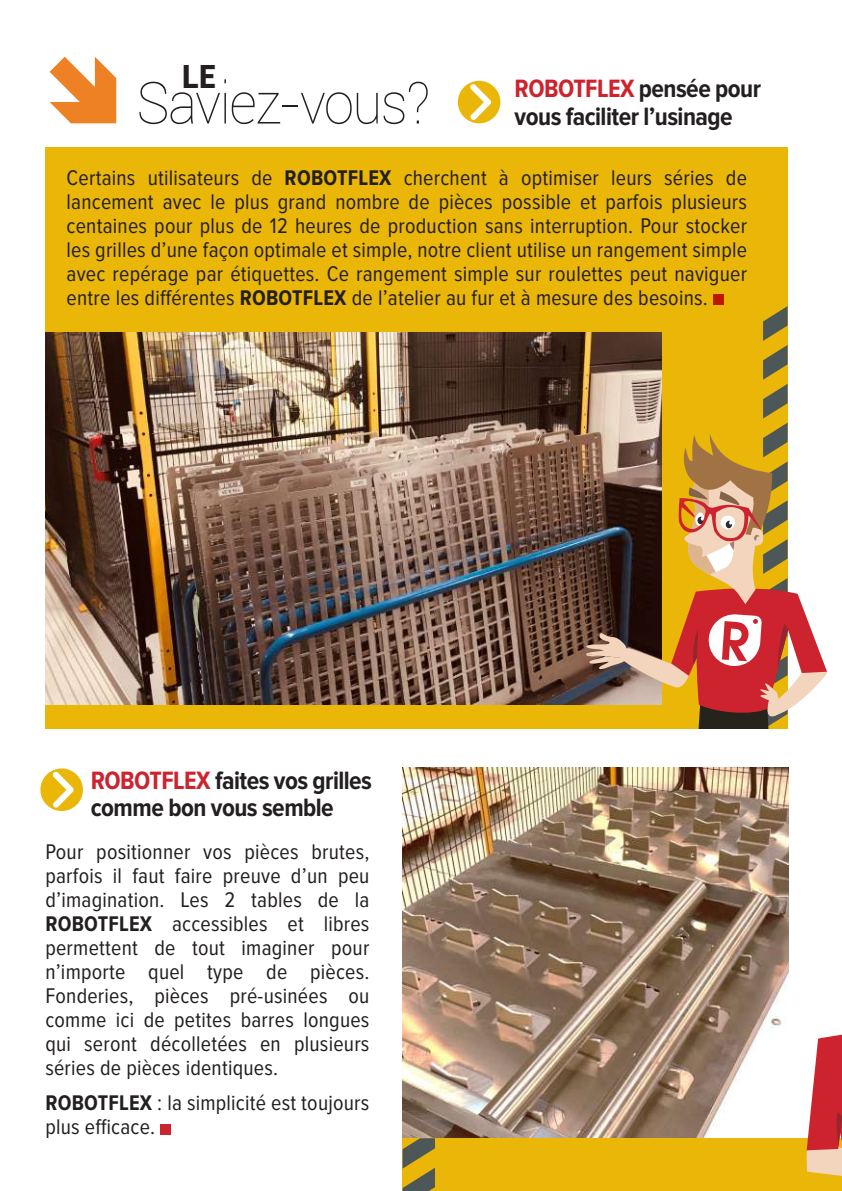
<style>
.page{position:relative;width:842px;height:1191px;background:#fff}
.page>*{position:absolute;margin:0;border:0;box-sizing:border-box;transform-origin:0 0}
.t1{font:100 58px "Roboto";letter-spacing:-.03em;color:#231f20;scale:.95 1}
.t2{font:900 32px "Roboto";color:#231f20;scale:.94 1}
.t3{font:700 26px/28px "Proxima Nova Cond";letter-spacing:-.02em;color:#231f20}
.t4{font:22px/24px "Proxima Nova Cond";letter-spacing:.01em;color:#231f20;text-align:justify}
.s1{color:#cd232e}
.s2{font-weight:700}
</style>
<div class="page">
<img style="left:403px;top:767px;width:385px;height:371px">
<svg style="left:50px;top:57px;width:66px;height:66px"></svg>
<div style="left:160px;top:1123px;width:11px;height:11px;background:#cd232e"></div>
<div style="left:45px;top:147px;width:743px;height:582px;background:#eab608"></div>
<img style="left:45px;top:333px;width:539px;height:371px">
<svg style="left:584px;top:306px;width:243px;height:423px"></svg>
<div style="left:458px;top:81px;width:42px;height:42px;background:#eab608;border-radius:50%"></div>
<svg style="left:470px;top:84px;width:21px;height:36px"></svg>
<div style="left:403px;top:1138px;width:439px;height:53px;background:#eab608"></div>
<svg style="left:403px;top:1138px;width:32px;height:53px"></svg>
<div style="left:713px;top:294px;width:11px;height:11px;background:#bc1801"></div>
<div style="left:40px;top:768px;width:43px;height:43px;background:#eab608;border-radius:50%"></div>
<svg style="left:53px;top:771px;width:21px;height:36px"></svg>
<svg style="left:806px;top:1034px;width:36px;height:142px"></svg>
<h2 class="t2" style="left:182px;top:53px;width:37px">LE</h2>
<h1 class="t1" style="left:137px;top:63px;width:310px">Saviez-vous?</h1>
<p class="t3" style="left:514px;top:76px;width:248px"><span class="s1">ROBOTFLEX</span> pensée pour vous faciliter l’usinage</p>
<p class="t4" style="left:67px;top:166px;width:682px">Certains utilisateurs de <span class="s2">ROBOTFLEX</span> cherchent à optimiser leurs séries de lancement avec le plus grand nombre de pièces possible et parfois plusieurs centaines pour plus de 12 heures de production sans interruption. Pour stocker les grilles d’une façon optimale et simple, notre client utilise un rangement simple avec repérage par étiquettes. Ce rangement simple sur roulettes peut naviguer entre les différentes <span class="s2">ROBOTFLEX</span> de l’atelier au fur et à mesure des besoins.</p>
<p class="t3" style="left:91px;top:768px;width:283px;line-height:27px"><span class="s1">ROBOTFLEX</span> faites vos grilles comme bon vous semble</p>
<p class="t4" style="left:45px;top:840px;width:326px">Pour positionner vos pièces brutes, parfois il faut faire preuve d’un peu d’imagination. Les 2 tables de la <span class="s2">ROBOTFLEX</span> accessibles et libres permettent de tout imaginer pour n’importe quel type de pièces.<br>Fonderies, pièces pré-usinées ou comme ici de petites barres longues qui seront décolletées en plusieurs séries de pièces identiques.</p>
<p class="t4" style="left:45px;top:1091px;width:326px"><span class="s2">ROBOTFLEX</span> : la simplicité est toujours plus efficace.</p>
</div>
